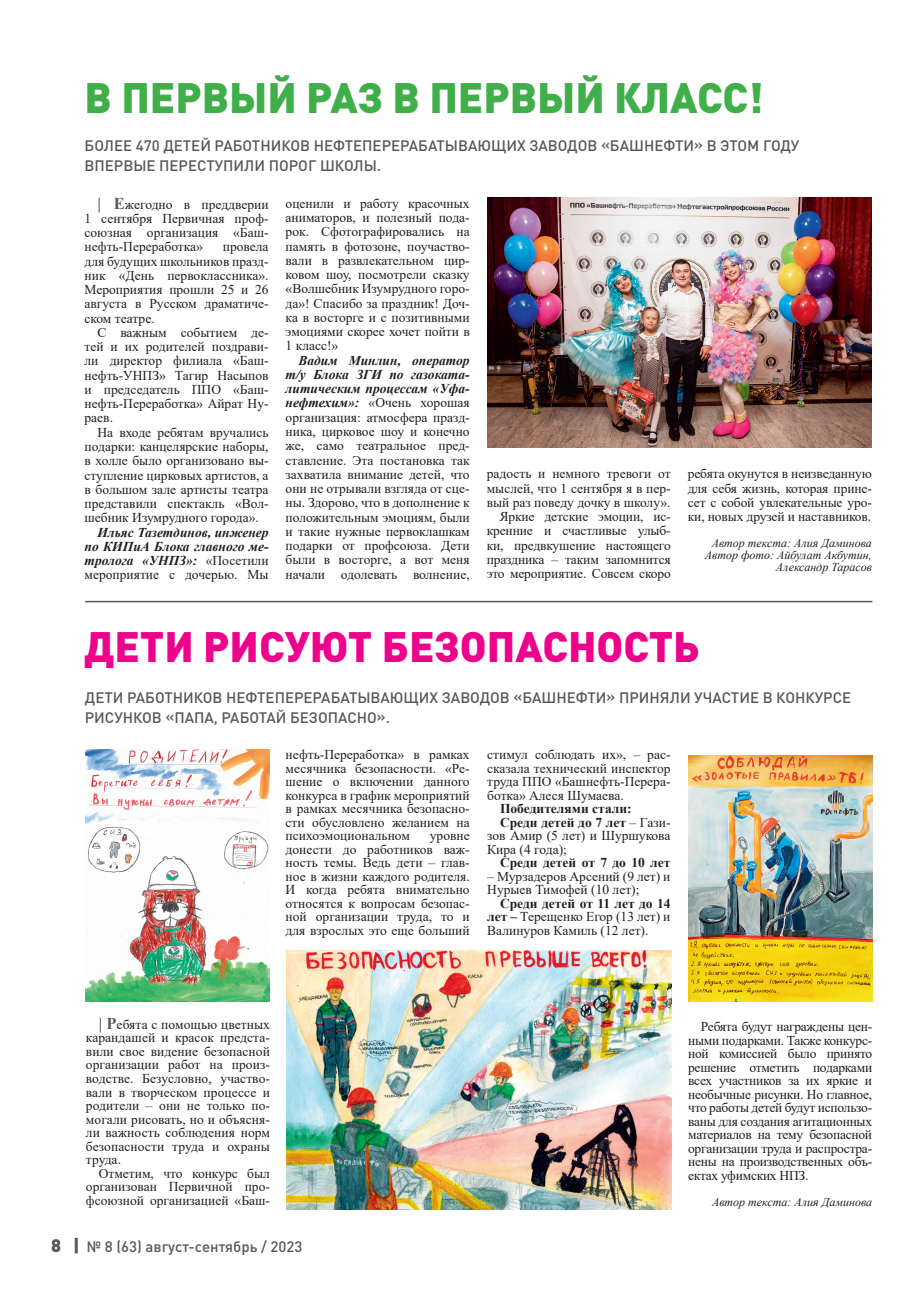
<style>
.page{position:relative;width:915px;height:1306px;background:#fff}
.page>*{position:absolute;margin:0;border:0;box-sizing:border-box;transform-origin:0 0}
.ЗАГОЛОВОК{font:900 42px "DIN Pro";color:#40ae49}
.ЗАГОЛОВОК-2{font:900 42px "DIN Pro";color:#ed028c}
._1_абзац{font:500 15px/19.5px "DIN Pro";color:#57585a}
.текст{font:13.5px/14.2px "Times New Roman";color:#231f20;text-align:justify}
.текст-2{font:italic 700 13.5px/14.2px "Times New Roman";color:#231f20;text-align:justify}
.текст-3{font:700 13.5px "Times New Roman";color:#231f20}
.Авторы{font:italic 12px/12px "Times New Roman";color:#231f20;text-align:right}
.s1{font-weight:700;font-size:16.5px;color:#57585a}
.s2{font-weight:400;font-style:normal}
.s3{font-weight:700;font-style:italic}
.s4{font-weight:700}
.s5{font-weight:900;font-size:18px}
</style>
<div class="page">
<hr style="left:85px;top:601px;width:787px;height:1px;background:#57585a">
<img style="left:487px;top:197px;width:384px;height:250px">
<img style="left:86px;top:749px;width:183px;height:252px">
<img style="left:286px;top:950px;width:385px;height:259px">
<img style="left:688px;top:755px;width:184px;height:246px">
<p class="ЗАГОЛОВОК" style="left:84px;top:69px;width:680px">В ПЕРВЫЙ РАЗ В ПЕРВЫЙ КЛАСС!</p>
<p class="_1_абзац" style="left:84px;top:135px;width:716px">БОЛЕЕ 470 ДЕТЕЙ РАБОТНИКОВ НЕФТЕПЕРЕРАБАТЫВАЮЩИХ ЗАВОДОВ «БАШНЕФТИ» В ЭТОМ ГОДУ<br>ВПЕРВЫЕ ПЕРЕСТУПИЛИ ПОРОГ ШКОЛЫ.</p>
<p class="текст" style="left:84px;top:196px;width:185px;text-indent:13px"><span class="s1">| Е</span>жегодно в преддверии 1 сентября Первичная проф&shy;союзная организация «Баш&shy;нефть-Переработка»</p>
<p class="текст" style="left:84px;top:239px;width:185px;text-indent:138px">провела для будущих школьников празд&shy;ник «День первоклассника».<br>Мероприятия прошли 25 и 26 августа в Русском драматиче&shy;ском театре.</p>
<p class="текст" style="left:84px;top:325px;width:185px;text-indent:13px">С важным событием де&shy;тей и их родителей поздрави&shy;ли директор филиала «Баш&shy;нефть-УНПЗ» Тагир Насыпов и председатель ППО «Баш&shy;нефть-Переработка» Айрат Ну&shy;раев.</p>
<p class="текст" style="left:84px;top:424px;width:185px;text-indent:13px">На входе ребятам вручались подарки: канцелярские наборы, в холле было организовано вы&shy;ступление цирковых артистов, а в большом зале артисты театра представили спектакль «Вол&shy;шебник Изумрудного города».</p>
<p class="текст-2" style="left:84px;top:524px;width:185px;text-indent:13px">Ильяс Тазетдинов, инженер по КИПиА Блока главного ме&shy;тролога «УНПЗ»: <span class="s2">«Посетили мероприятие с дочерью. Мы</span></p>
<p class="текст" style="left:285px;top:196px;width:185px">оценили и работу красочных аниматоров, и полезный пода&shy;рок. Сфотографировались на память в фотозоне, поучаство&shy;вали в развлекательном цир&shy;ковом шоу, посмотрели сказку «Волшебник Изумрудного горо&shy;да»! Спасибо за праздник! Доч&shy;ка в восторге и с позитивными эмоциями скорее хочет пойти в 1 класс!»</p>
<p class="текст" style="left:285px;top:352px;width:185px;text-indent:13px"><span class="s3">Вадим Минлин, оператор т/у Блока ЗГИ по газоката&shy;литическим процессам «Уфа&shy;нефтехим»:</span> «Очень хорошая организация: атмосфера празд&shy;ника, цирковое шоу и конечно же, само театральное пред&shy;ставление. Эта постановка так захватила внимание детей, что они не отрывали взгляда от сце&shy;ны. Здорово, что в дополнение к положительным эмоциям, были и такие нужные первоклашкам подарки от профсоюза. Дети были в восторге, а вот меня начали одолевать волнение,</p>
<p class="текст" style="left:486px;top:466px;width:185px">радость и немного тревоги от мыслей, что 1 сентября я в пер&shy;вый раз поведу дочку в школу».</p>
<p class="текст" style="left:486px;top:509px;width:185px;text-indent:13px">Яркие детские эмоции, ис&shy;кренние и счастливые улыб&shy;ки, предвкушение настоящего праздника – таким запомнится это мероприятие. Совсем скоро</p>
<p class="текст" style="left:687px;top:466px;width:185px">ребята окунутся в неизведанную для себя жизнь, которая прине&shy;сет с собой увлекательные уро&shy;ки, новых друзей и наставников.</p>
<p class="Авторы" style="left:711px;top:537px;width:162px">Автор текста: Алия Даминова</p>
<p class="Авторы" style="left:704px;top:549px;width:168px">Автор фото: Айбулат Акбутин,<br>Александр Тарасов</p>
<p class="ЗАГОЛОВОК-2" style="left:84px;top:618px;width:616px">ДЕТИ РИСУЮТ БЕЗОПАСНОСТЬ</p>
<p class="_1_абзац" style="left:85px;top:687px;width:767px">ДЕТИ РАБОТНИКОВ НЕФТЕПЕРЕРАБАТЫВАЮЩИХ ЗАВОДОВ «БАШНЕФТИ» ПРИНЯЛИ УЧАСТИЕ В КОНКУРСЕ<br>РИСУНКОВ «ПАПА, РАБОТАЙ БЕЗОПАСНО».</p>
<p class="текст" style="left:285px;top:747px;width:185px;line-height:13.5px">нефть-Переработка» в рамках месячника безопасности. «Ре&shy;шение о включении данного конкурса в график мероприятий в рамках месячника безопасно&shy;сти обусловлено желанием на психоэмоциональном</p>
<p class="текст" style="left:285px;top:828px;width:185px;line-height:13.5px;text-indent:144px">уровне донести до работников важ&shy;ность темы. Ведь дети – глав&shy;ное в жизни каждого родителя.<br>И когда ребята внимательно относятся к вопросам безопас&shy;ной организации труда, то и для взрослых это еще больший</p>
<p class="текст" style="left:487px;top:747px;width:185px;line-height:13.5px">стимул соблюдать их», – рас&shy;сказала технический инспектор труда ППО «Башнефть-Перера&shy;ботка» Алеся Шумаева.</p>
<p class="текст-3" style="left:500px;top:799px;width:133px">Победителями стали:</p>
<p class="текст" style="left:487px;top:815px;width:185px;line-height:13.5px;text-indent:13px"><span class="s4">Среди детей до 7 лет</span> – Гази&shy;зов Амир (5 лет) и Шуршукова Кира (4 года);</p>
<p class="текст-3" style="left:500px;top:853px;width:172px">Среди детей от 7 до 10 лет</p>
<p class="текст" style="left:487px;top:869px;width:185px;line-height:13.5px">– Мурзадеров Арсений (9 лет) и<br>Нурыев Тимофей (10 лет);</p>
<p class="текст" style="left:487px;top:896px;width:185px;line-height:13.5px;text-indent:13px"><span class="s4">Среди детей от 11 лет до 14 лет –</span> Терещенко Егор (13 лет) и Валинуров Камиль (12 лет).</p>
<p class="текст" style="left:86px;top:1017px;width:185px;line-height:13.5px;text-indent:13px"><span class="s1">| Р</span>ебята с помощью цветных карандашей и красок предста&shy;вили свое видение безопасной организации работ на произ&shy;водстве. Безусловно, участво&shy;вали в творческом процессе и родители – они не только по&shy;могали рисовать, но и объясня&shy;ли важность соблюдения норм безопасности труда и охраны труда.</p>
<p class="текст" style="left:86px;top:1165px;width:185px;line-height:13.5px;text-indent:13px">Отметим, что конкурс был организован Первичной про&shy;фсоюзной организацией «Баш-</p>
<p class="_1_абзац" style="left:51px;top:1235px;width:253px"><span class="s5">8 |</span> № 8 (63) август-сентябрь / 2023</p>
<p class="текст" style="left:688px;top:1019px;width:185px;line-height:13.5px;text-indent:13px">Ребята будут награждены цен&shy;ными подарками. Также конкурс&shy;ной комиссией было принято решение отметить подарками всех участников за их яркие и необычные рисунки. Но главное, что работы детей будут использо&shy;ваны для создания агитационных материалов на тему безопасной организации труда и распростра&shy;нены на производственных объ&shy;ектах уфимских НПЗ.</p>
<p class="Авторы" style="left:711px;top:1195px;width:162px">Автор текста: Алия Даминова</p>
</div>
